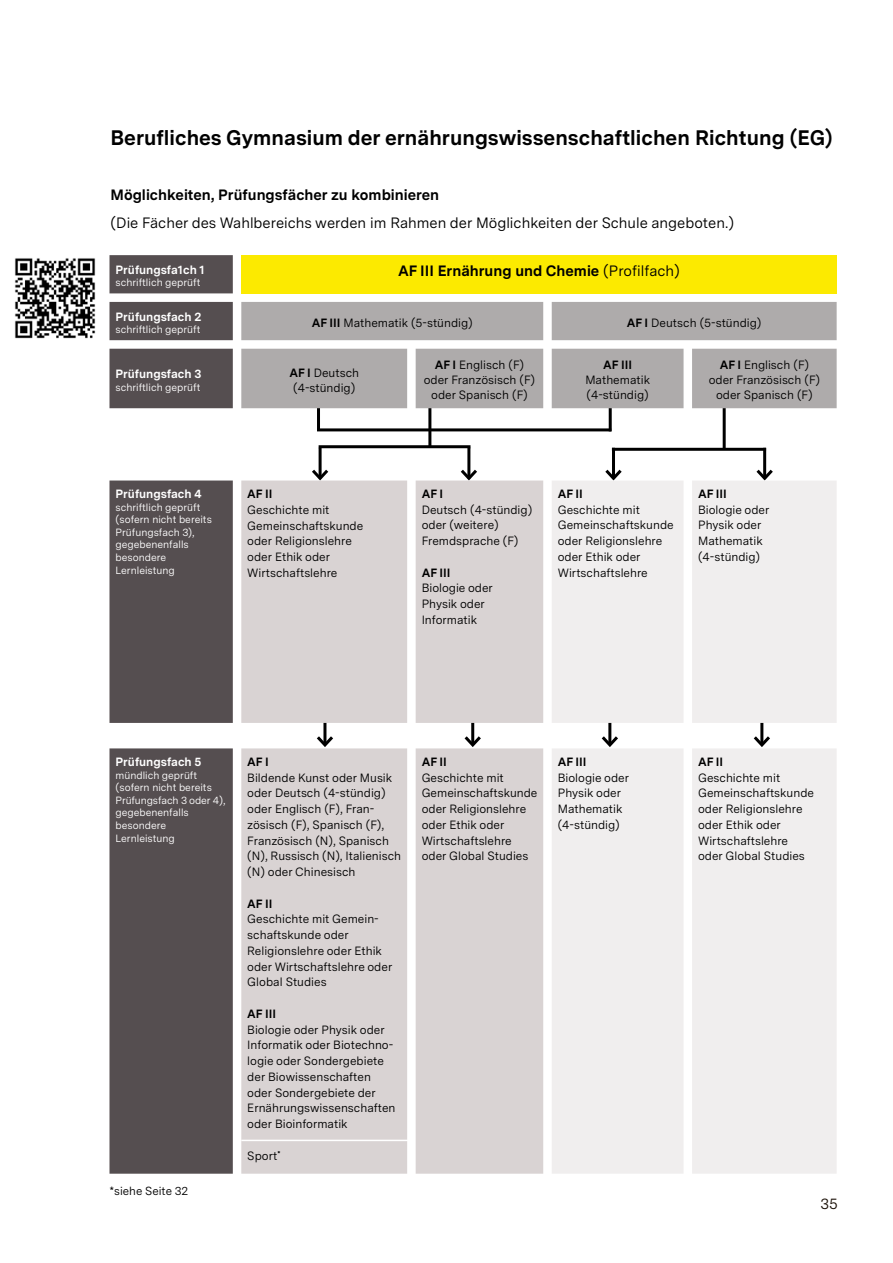
<style>
.page{position:relative;width:893px;height:1263px;background:#fff}
.page>*{position:absolute;margin:0;border:0;box-sizing:border-box;transform-origin:0 0}
.Headlines_Sublines_Tabellenüberschrift{font:700 21px "Ba Wue Sans";color:#000}
.Copy_Zwischenheadline_Copy_10pt_pos_H3{font:700 15px "Ba Wue Sans";color:#000}
.Copy_Copy_10pt_pos{font:15px "Ba Wue Sans";color:#000}
.t1{font:15px "Ba Wue Sans";color:#1a1007}
.Copy_Tabellentext_lb_8pt{font:12px/15.8px "Ba Wue Sans";color:#000}
.Copy_Tabellentext_mittig_8{font:12px/15px "Ba Wue Sans";color:#000;text-align:center}
.Copy_Tabelle-Text{font:700 12px "Ba Wue Sans";color:#fff}
.Copy_Tabellentext_lb_8pt-2{font:700 12px "Ba Wue Sans";color:#000}
.Copy_Tabellentext_lb_8pt-3{font:11.7px "Ba Wue Sans";color:#000}
.Copy_Tabelle-Text-2{font:10.5px/12.6px "Ba Wue Sans";color:#fff}
.s1{font-weight:400}
.s2{font-weight:700}
</style>
<div class="page">
<img style="left:14px;top:258px;width:82px;height:81px">
<hr style="left:317px;top:428px;width:294px;height:3px;background:#000">
<hr style="left:319px;top:445px;width:151px;height:3px;background:#000">
<hr style="left:317px;top:404px;width:3px;height:25px;background:#000">
<hr style="left:428px;top:404px;width:3px;height:43px;background:#000">
<hr style="left:609px;top:404px;width:3px;height:27px;background:#000">
<hr style="left:723px;top:404px;width:3px;height:45px;background:#000">
<hr style="left:612px;top:448px;width:154px;height:3px;background:#000">
<hr style="left:763px;top:448px;width:3px;height:30px;background:#000">
<svg style="left:756px;top:466px;width:17px;height:14px"></svg>
<hr style="left:612px;top:448px;width:3px;height:30px;background:#000">
<svg style="left:605px;top:469px;width:17px;height:11px"></svg>
<hr style="left:467px;top:448px;width:3px;height:30px;background:#000">
<svg style="left:460px;top:466px;width:17px;height:14px"></svg>
<hr style="left:319px;top:448px;width:3px;height:30px;background:#000">
<svg style="left:312px;top:466px;width:17px;height:14px"></svg>
<svg style="left:109px;top:255px;width:124px;height:919px;background:#6c6668"></svg>
<div style="left:241px;top:255px;width:596px;height:38px;background:#fcea00"></div>
<svg style="left:241px;top:302px;width:596px;height:106px;background:#b6b4b4"></svg>
<svg style="left:241px;top:480px;width:302px;height:694px;background:#dbd5d5"></svg>
<div style="left:552px;top:480px;width:285px;height:694px;background:#f0eeee"></div>
<hr style="left:241px;top:1140px;width:172px;height:1px;background:#fff">
<h4 class="Headlines_Sublines_Tabellenüberschrift" style="left:111px;top:122px;width:723px">Berufliches Gymnasium der ernährungswissenschaftlichen Richtung (EG)</h4>
<p class="Copy_Zwischenheadline_Copy_10pt_pos_H3" style="left:111px;top:184px;width:330px">Möglichkeiten, Prüfungsfächer zu kombinieren</p>
<p class="Copy_Copy_10pt_pos" style="left:111px;top:212px;width:625px">(Die Fächer des Wahlbereichs werden im Rahmen der Möglichkeiten der Schule angeboten.)</p>
<p class="Copy_Tabelle-Text" style="left:115px;top:261px;width:91px">Prüfungsfa1ch 1</p>
<p class="Copy_Tabelle-Text-2" style="left:115px;top:276px;width:86px">schriftlich geprüft</p>
<p class="Copy_Zwischenheadline_Copy_10pt_pos_H3" style="left:398px;top:260px;width:283px">AF III Ernährung und Chemie <span class="s1">(Profilfach)</span></p>
<p class="Copy_Tabelle-Text" style="left:115px;top:307px;width:88px">Prüfungsfach 2</p>
<p class="Copy_Tabelle-Text-2" style="left:115px;top:323px;width:86px">schriftlich geprüft</p>
<p class="Copy_Tabellentext_mittig_8" style="left:312px;top:315px;width:163px"><span class="s2">AF III</span> Mathematik (5-stündig)</p>
<p class="Copy_Tabellentext_mittig_8" style="left:627px;top:315px;width:136px"><span class="s2">AF I</span> Deutsch (5-stündig)</p>
<p class="Copy_Tabelle-Text" style="left:115px;top:365px;width:88px">Prüfungsfach 3</p>
<p class="Copy_Tabelle-Text-2" style="left:115px;top:380px;width:86px">schriftlich geprüft</p>
<p class="Copy_Tabellentext_mittig_8" style="left:289px;top:365px;width:71px"><span class="s2">AF I</span> Deutsch (4-stündig)</p>
<p class="Copy_Tabellentext_mittig_8" style="left:424px;top:357px;width:113px"><span class="s2">AF I</span> Englisch (F) oder Französisch (F)</p>
<p class="Copy_Tabellentext_mittig_8" style="left:431px;top:387px;width:98px">oder Spanisch (F)</p>
<p class="Copy_Tabellentext_mittig_8" style="left:585px;top:357px;width:66px"><span class="s2">AF III<br></span>Mathematik (4-stündig)</p>
<p class="Copy_Tabellentext_mittig_8" style="left:709px;top:357px;width:113px"><span class="s2">AF I</span> Englisch (F) oder Französisch (F)</p>
<p class="Copy_Tabellentext_mittig_8" style="left:716px;top:387px;width:98px">oder Spanisch (F)</p>
<p class="Copy_Tabelle-Text" style="left:115px;top:485px;width:88px">Prüfungsfach 4</p>
<p class="Copy_Tabelle-Text-2" style="left:115px;top:500px;width:98px">schriftlich geprüft (sofern nicht bereits<br>Prüfungsfach 3), gegebenenfalls besondere<br>Lernleistung</p>
<p class="Copy_Tabellentext_lb_8pt-2" style="left:247px;top:485px;width:27px">AF II</p>
<p class="Copy_Tabellentext_lb_8pt" style="left:247px;top:501px;width:84px">Geschichte mit</p>
<p class="Copy_Tabellentext_lb_8pt" style="left:247px;top:517px;width:118px">Gemeinschaftskunde</p>
<p class="Copy_Tabellentext_lb_8pt" style="left:247px;top:533px;width:106px">oder Religionslehre</p>
<p class="Copy_Tabellentext_lb_8pt" style="left:247px;top:549px;width:84px">oder Ethik oder</p>
<p class="Copy_Tabellentext_lb_8pt" style="left:247px;top:564px;width:92px">Wirtschaftslehre</p>
<p class="Copy_Tabellentext_lb_8pt-2" style="left:422px;top:485px;width:23px">AF I</p>
<p class="Copy_Tabellentext_lb_8pt" style="left:422px;top:501px;width:112px">Deutsch (4-stündig)</p>
<p class="Copy_Tabellentext_lb_8pt" style="left:422px;top:517px;width:98px">oder (weitere)<br>Fremdsprache (F)</p>
<p class="Copy_Tabellentext_lb_8pt-2" style="left:422px;top:564px;width:30px">AF III</p>
<p class="Copy_Tabellentext_lb_8pt" style="left:422px;top:580px;width:73px">Biologie oder<br>Physik oder<br>Informatik</p>
<p class="Copy_Tabellentext_lb_8pt-2" style="left:558px;top:485px;width:27px">AF II</p>
<p class="Copy_Tabellentext_lb_8pt" style="left:558px;top:501px;width:84px">Geschichte mit</p>
<p class="Copy_Tabellentext_lb_8pt" style="left:558px;top:517px;width:118px">Gemeinschaftskunde</p>
<p class="Copy_Tabellentext_lb_8pt" style="left:558px;top:533px;width:106px">oder Religionslehre</p>
<p class="Copy_Tabellentext_lb_8pt" style="left:558px;top:549px;width:84px">oder Ethik oder</p>
<p class="Copy_Tabellentext_lb_8pt" style="left:558px;top:564px;width:92px">Wirtschaftslehre</p>
<p class="Copy_Tabellentext_lb_8pt-2" style="left:698px;top:485px;width:30px">AF III</p>
<p class="Copy_Tabellentext_lb_8pt" style="left:698px;top:501px;width:73px">Biologie oder<br>Physik oder<br>Mathematik (4-stündig)</p>
<p class="Copy_Tabelle-Text" style="left:116px;top:753px;width:88px">Prüfungsfach 5</p>
<p class="Copy_Tabelle-Text-2" style="left:115px;top:768px;width:111px">mündlich geprüft (sofern nicht bereits<br>Prüfungsfach 3 oder 4), gegebenenfalls besondere<br>Lernleistung</p>
<p class="Copy_Tabellentext_lb_8pt-3" style="left:109px;top:1183px;width:80px">*siehe Seite 32</p>
<p class="Copy_Tabellentext_lb_8pt-2" style="left:247px;top:753px;width:23px">AF I</p>
<p class="Copy_Tabellentext_lb_8pt" style="left:247px;top:769px;width:155px">Bildende Kunst oder Musik oder Deutsch (4-stündig) oder Englisch (F), Fran&shy;zösisch (F), Spanisch (F),<br>Französisch (N), Spanisch (N), Russisch (N), Italienisch (N) oder Chinesisch</p>
<p class="Copy_Tabellentext_lb_8pt-2" style="left:247px;top:895px;width:27px">AF II</p>
<p class="Copy_Tabellentext_lb_8pt" style="left:247px;top:911px;width:147px">Geschichte mit Gemein&shy;schaftskunde oder<br>Religionslehre oder Ethik oder Wirtschaftslehre oder<br>Global Studies</p>
<p class="Copy_Tabellentext_lb_8pt-2" style="left:247px;top:1005px;width:30px">AF III</p>
<p class="Copy_Tabellentext_lb_8pt" style="left:247px;top:1021px;width:150px">Biologie oder Physik oder<br>Informatik oder Biotechno&shy;logie oder Sondergebiete der Biowissenschaften oder Sondergebiete der<br>Ernährungswissenschaften oder Bioinformatik</p>
<p class="Copy_Tabellentext_lb_8pt" style="left:247px;top:1147px;width:35px">Sport<sup>*</sup></p>
<p class="Copy_Tabellentext_lb_8pt-2" style="left:422px;top:753px;width:27px">AF II</p>
<p class="Copy_Tabellentext_lb_8pt" style="left:422px;top:769px;width:84px">Geschichte mit</p>
<p class="Copy_Tabellentext_lb_8pt" style="left:422px;top:785px;width:117px">Gemeinschaftskunde</p>
<p class="Copy_Tabellentext_lb_8pt" style="left:422px;top:801px;width:106px">oder Religionslehre</p>
<p class="Copy_Tabellentext_lb_8pt" style="left:422px;top:817px;width:84px">oder Ethik oder</p>
<p class="Copy_Tabellentext_lb_8pt" style="left:422px;top:832px;width:108px">Wirtschaftslehre oder Global Studies</p>
<p class="Copy_Tabellentext_lb_8pt-2" style="left:558px;top:753px;width:30px">AF III</p>
<p class="Copy_Tabellentext_lb_8pt" style="left:558px;top:769px;width:73px">Biologie oder<br>Physik oder<br>Mathematik (4-stündig)</p>
<p class="Copy_Tabellentext_lb_8pt-2" style="left:698px;top:753px;width:27px">AF II</p>
<p class="Copy_Tabellentext_lb_8pt" style="left:698px;top:769px;width:84px">Geschichte mit</p>
<p class="Copy_Tabellentext_lb_8pt" style="left:698px;top:785px;width:118px">Gemeinschaftskunde</p>
<p class="Copy_Tabellentext_lb_8pt" style="left:698px;top:801px;width:106px">oder Religionslehre</p>
<p class="Copy_Tabellentext_lb_8pt" style="left:698px;top:817px;width:84px">oder Ethik oder</p>
<p class="Copy_Tabellentext_lb_8pt" style="left:698px;top:832px;width:108px">Wirtschaftslehre oder Global Studies</p>
<p class="t1" style="left:821px;top:1193px;width:19px">35</p>
</div>
